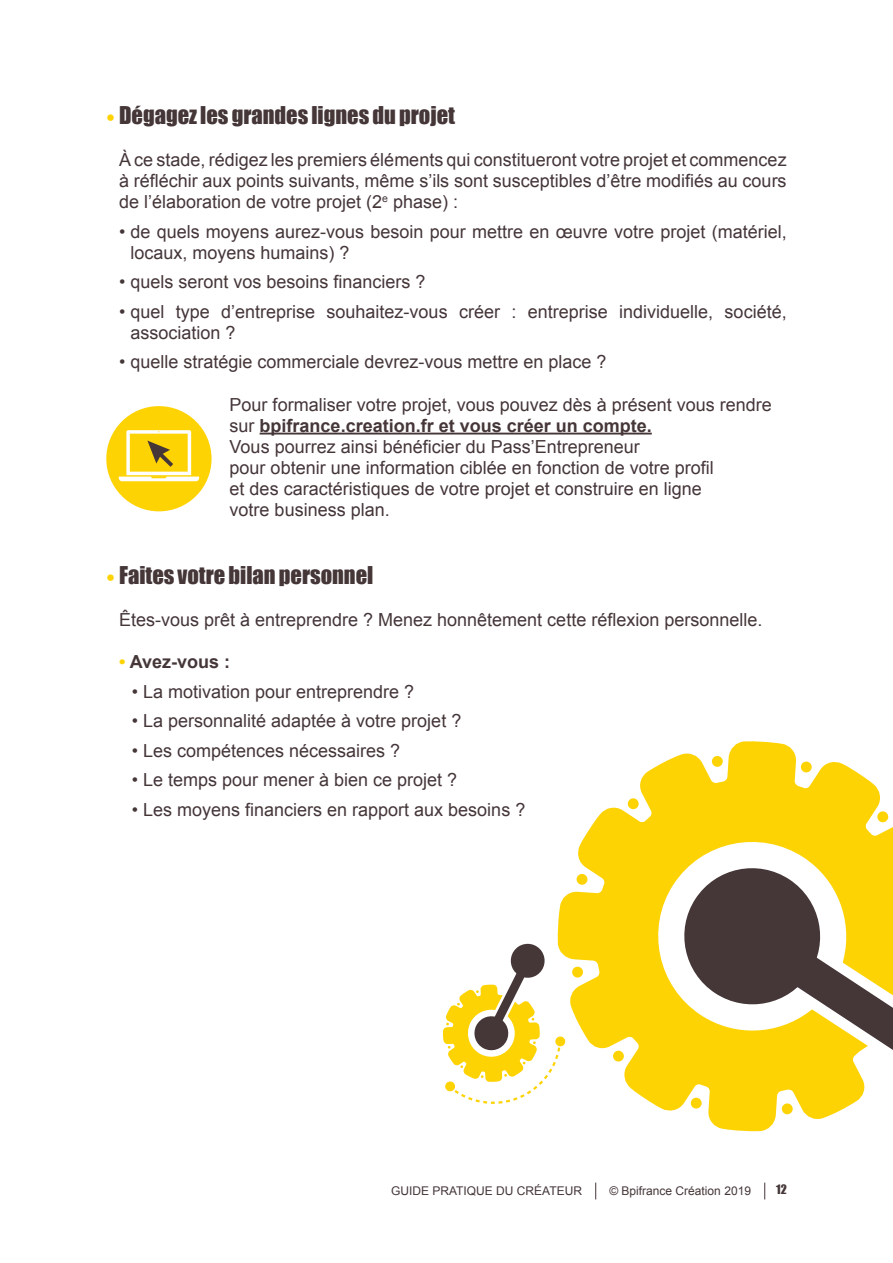
<style>
.page{position:relative;width:893px;height:1263px;background:#fff}
.page>*{position:absolute;margin:0;border:0;box-sizing:border-box;transform-origin:0 0}
.t1{font:22.5px "Impact";color:#453638}
.t2{font:18px/21px "Arial";color:#453638}
.t3{font:700 18px "Arial";color:#453638}
.t4{font:12px "Arial";color:#453638}
.t5{font:12px "Impact";color:#453638}
.s1{font-family:"Helvetica Neue";font-weight:300;font-size:18px;color:#fed304}
.s2{font-weight:700}
.s3{color:#fed304}
</style>
<div class="page">
<svg style="left:562px;top:741px;width:331px;height:391px"></svg>
<svg style="left:675px;top:859px;width:218px;height:254px"></svg>
<svg style="left:442px;top:901px;width:120px;height:203px"></svg>
<div style="left:556px;top:1037px;width:9px;height:9px;background:#fed304;border-radius:50%"></div>
<div style="left:555px;top:1036px;width:10px;height:10px;border:1px solid #fed304;border-radius:50%"></div>
<div style="left:445px;top:1082px;width:10px;height:9px;background:#fed304;border-radius:50%"></div>
<div style="left:445px;top:1081px;width:10px;height:10px;border:1px solid #fed304;border-radius:50%"></div>
<svg style="left:595px;top:1182px;width:1px;height:17px"></svg>
<svg style="left:764px;top:1182px;width:1px;height:17px"></svg>
<hr style="left:260px;top:433px;width:392px;height:1px;background:#453638">
<div style="left:106px;top:406px;width:106px;height:105px;background:#fed304;border-radius:50%"></div>
<svg style="left:119px;top:430px;width:80px;height:51px"></svg>
<p class="t1" style="left:106px;top:98px;width:350px"><span class="s1">•</span> Dégagez les grandes lignes du projet</p>
<p class="t2" style="left:119px;top:150px;width:669px;text-align:justify">À ce stade, rédigez les premiers éléments qui constitueront votre projet et commencez à réfléchir aux points suivants, même s’ils sont susceptibles d’être modifiés au cours de l’élaboration de votre projet (2<sup>e</sup> phase) :</p>
<p class="t2" style="left:130px;top:221px;width:658px;text-indent:-11px">• de quels moyens aurez-vous besoin pour mettre en œuvre votre projet (matériel, locaux, moyens humains) ?</p>
<p class="t2" style="left:119px;top:272px;width:308px">• quels seront vos besoins financiers ?</p>
<p class="t2" style="left:130px;top:301px;width:658px;text-indent:-11px">• quel type d’entreprise souhaitez-vous créer : entreprise individuelle, société, association ?</p>
<p class="t2" style="left:119px;top:352px;width:489px">• quelle stratégie commerciale devrez-vous mettre en place ?</p>
<p class="t2" style="left:230px;top:394px;width:544px">Pour formaliser votre projet, vous pouvez dès à présent vous rendre sur <span class="s2">bpifrance.creation.fr et vous créer un compte.<br></span>Vous pourrez ainsi bénéficier du Pass’Entrepreneur<br>pour obtenir une information ciblée en fonction de votre profil<br>et des caractéristiques de votre projet et construire en ligne<br>votre business plan.</p>
<p class="t1" style="left:106px;top:557px;width:269px"><span class="s1">•</span> Faites votre bilan personnel</p>
<p class="t2" style="left:119px;top:609px;width:645px">Êtes-vous prêt à entreprendre ? Menez honnêtement cette réflexion personnelle.</p>
<p class="t3" style="left:119px;top:650px;width:112px"><span class="s3">•</span> Avez-vous :</p>
<p class="t2" style="left:132px;top:681px;width:284px">• La motivation pour entreprendre ?</p>
<p class="t2" style="left:132px;top:711px;width:331px">• La personnalité adaptée à votre projet ?</p>
<p class="t2" style="left:132px;top:740px;width:270px">• Les compétences nécessaires ?</p>
<p class="t2" style="left:132px;top:770px;width:327px">• Le temps pour mener à bien ce projet ?</p>
<p class="t2" style="left:132px;top:799px;width:395px">• Les moyens financiers en rapport aux besoins ?</p>
<p class="t4" style="left:391px;top:1183px;width:192px">GUIDE PRATIQUE DU CRÉATEUR</p>
<p class="t4" style="left:609px;top:1183px;width:143px">© Bpifrance Création 2019</p>
<p class="t5" style="left:776px;top:1180px;width:12px">12</p>
</div>
